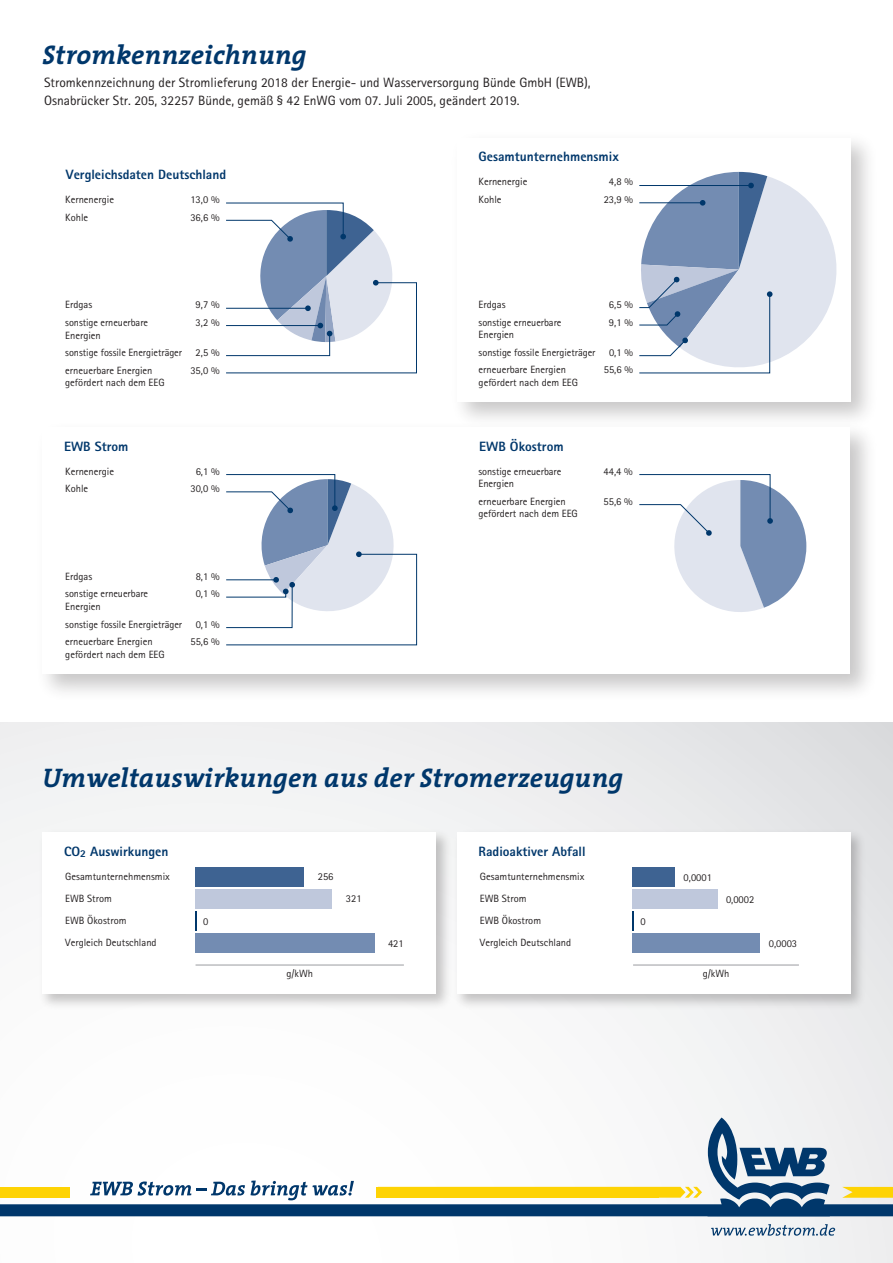
<style>
.page{position:relative;width:893px;height:1263px;background:#fff}
.page>*{position:absolute;margin:0;border:0;box-sizing:border-box;transform-origin:0 0}
.t1{font:italic 700 27px "The Serif";color:#00376b}
.t2{font:13.5px/17.5px "AT Rotis Sans Serif";color:#231f20}
.t3{font:800 13.5px "AT Rotis Sans Serif";color:#00376b}
.t4{font:10.5px/22px "AT Rotis Sans Serif";color:#231f20}
</style>
<div class="page">
<div style="left:0;top:723px;width:893px;height:540px;background:linear-gradient(to right,#fdfdfd,#eaebec)"></div>
<svg style="left:711px;top:1224px;width:124px;height:12px"></svg>
<svg style="left:0;top:1117px;width:893px;height:99px"></svg>
<div style="left:376px;top:1187px;width:282px;height:11px;background:#fed304"></div>
<div style="left:0;top:1187px;width:70px;height:11px;background:#fed304"></div>
<div style="left:43px;top:427px;width:807px;height:247px;background:#fff"></div>
<svg style="left:639px;top:172px;width:198px;height:202px"></svg>
<svg style="left:226px;top:202px;width:191px;height:172px"></svg>
<img style="left:36px;top:826px;width:414px;height:187px">
<div style="left:43px;top:833px;width:393px;height:161px;background:#fff"></div>
<img style="left:450px;top:826px;width:420px;height:187px">
<div style="left:457px;top:833px;width:393px;height:161px;background:#fff"></div>
<svg style="left:639px;top:474px;width:167px;height:138px"></svg>
<svg style="left:226px;top:474px;width:191px;height:172px"></svg>
<hr style="left:196px;top:964px;width:208px;height:2px;background:#bcbdc0">
<div style="left:196px;top:933px;width:179px;height:20px;background:#738cb2"></div>
<div style="left:196px;top:889px;width:136px;height:20px;background:#bfc8dc"></div>
<div style="left:196px;top:867px;width:108px;height:20px;background:#3e6392"></div>
<svg style="left:196px;top:911px;width:1px;height:20px"></svg>
<hr style="left:633px;top:964px;width:166px;height:2px;background:#bcbdc0">
<div style="left:633px;top:933px;width:127px;height:20px;background:#738cb2"></div>
<div style="left:633px;top:889px;width:85px;height:20px;background:#bfc8dc"></div>
<div style="left:633px;top:867px;width:42px;height:20px;background:#3e6392"></div>
<svg style="left:633px;top:911px;width:1px;height:20px"></svg>
<h1 class="t1" style="left:43px;top:32px;width:266px">Stromkennzeichnung</h1>
<p class="t2" style="left:44px;top:74px;width:548px">Stromkennzeichnung der Stromlieferung 2018 der Energie- und Wasserversorgung Bünde GmbH (EWB),<br>Osnabrücker Str. 205, 32257 Bünde, gemäß § 42 EnWG vom 07. Juli 2005, geändert 2019.</p>
<p class="t3" style="left:66px;top:166px;width:162px">Vergleichsdaten Deutschland</p>
<p class="t4" style="left:65px;top:188px;width:50px">Kernenergie</p>
<p class="t4" style="left:190px;top:188px;width:31px">13,0 %</p>
<p class="t4" style="left:65px;top:206px;width:24px">Kohle</p>
<p class="t4" style="left:190px;top:206px;width:31px">36,6 %</p>
<p class="t3" style="left:479px;top:148px;width:142px">Gesamtunternehmensmix</p>
<p class="t4" style="left:479px;top:171px;width:50px">Kernenergie</p>
<p class="t4" style="left:609px;top:171px;width:25px">4,8 %</p>
<p class="t4" style="left:479px;top:188px;width:24px">Kohle</p>
<p class="t4" style="left:604px;top:188px;width:31px">23,9 %</p>
<p class="t4" style="left:65px;top:294px;width:29px">Erdgas</p>
<p class="t4" style="left:196px;top:294px;width:25px">9,7 %</p>
<p class="t4" style="left:65px;top:311px;width:84px">sonstige erneuerbare</p>
<p class="t4" style="left:196px;top:311px;width:25px">3,2 %</p>
<p class="t4" style="left:65px;top:326px;width:118px;line-height:17.5px">Energien<br>sonstige fossile Energieträger</p>
<p class="t4" style="left:196px;top:341px;width:25px">2,5 %</p>
<p class="t4" style="left:479px;top:293px;width:29px">Erdgas</p>
<p class="t4" style="left:609px;top:293px;width:25px">6,5 %</p>
<p class="t4" style="left:479px;top:311px;width:84px">sonstige erneuerbare</p>
<p class="t4" style="left:609px;top:311px;width:25px">9,1 %</p>
<p class="t4" style="left:479px;top:326px;width:118px;line-height:17.5px">Energien<br>sonstige fossile Energieträger</p>
<p class="t4" style="left:609px;top:341px;width:25px">0,1 %</p>
<p class="t4" style="left:65px;top:359px;width:89px">erneuerbare Energien</p>
<p class="t4" style="left:190px;top:359px;width:31px">35,0 %</p>
<p class="t4" style="left:65px;top:372px;width:101px">gefördert nach dem EEG</p>
<p class="t4" style="left:479px;top:359px;width:89px">erneuerbare Energien</p>
<p class="t4" style="left:604px;top:359px;width:31px">55,6 %</p>
<p class="t4" style="left:479px;top:371px;width:101px">gefördert nach dem EEG</p>
<p class="t3" style="left:64px;top:437px;width:66px">EWB Strom</p>
<p class="t3" style="left:479px;top:437px;width:86px">EWB Ökostrom</p>
<p class="t4" style="left:65px;top:460px;width:50px">Kernenergie</p>
<p class="t4" style="left:196px;top:460px;width:25px">6,1 %</p>
<p class="t4" style="left:65px;top:477px;width:24px">Kohle</p>
<p class="t4" style="left:190px;top:477px;width:31px">30,0 %</p>
<p class="t4" style="left:478px;top:460px;width:84px">sonstige erneuerbare</p>
<p class="t4" style="left:604px;top:460px;width:31px">44,4 %</p>
<p class="t4" style="left:478px;top:475px;width:89px;line-height:17.5px">Energien<br>erneuerbare Energien</p>
<p class="t4" style="left:604px;top:490px;width:31px">55,6 %</p>
<p class="t4" style="left:65px;top:565px;width:29px">Erdgas</p>
<p class="t4" style="left:196px;top:565px;width:25px">8,1 %</p>
<p class="t4" style="left:65px;top:583px;width:84px">sonstige erneuerbare</p>
<p class="t4" style="left:196px;top:583px;width:25px">0,1 %</p>
<p class="t4" style="left:65px;top:598px;width:118px;line-height:17.5px">Energien<br>sonstige fossile Energieträger</p>
<p class="t4" style="left:196px;top:613px;width:25px">0,1 %</p>
<p class="t4" style="left:65px;top:630px;width:89px">erneuerbare Energien</p>
<p class="t4" style="left:190px;top:630px;width:31px">55,6 %</p>
<p class="t4" style="left:65px;top:643px;width:101px">gefördert nach dem EEG</p>
<p class="t4" style="left:478px;top:503px;width:101px">gefördert nach dem EEG</p>
<h1 class="t1" style="left:43px;top:755px;width:582px">Umweltauswirkungen aus der Stromerzeugung</h1>
<p class="t3" style="left:64px;top:843px;width:106px">CO<sub>2</sub> Auswirkungen</p>
<p class="t3" style="left:479px;top:843px;width:108px">Radioaktiver Abfall</p>
<p class="t4" style="left:65px;top:865px;width:106px">Gesamtunternehmensmix<br>EWB Strom<br>EWB Ökostrom<br>Vergleich Deutschland</p>
<p class="t4" style="left:203px;top:910px;width:7px">0</p>
<p class="t4" style="left:318px;top:865px;width:17px">256</p>
<p class="t4" style="left:346px;top:888px;width:17px">321</p>
<p class="t4" style="left:388px;top:932px;width:17px">421</p>
<p class="t4" style="left:480px;top:865px;width:106px">Gesamtunternehmensmix<br>EWB Strom<br>EWB Ökostrom<br>Vergleich Deutschland</p>
<p class="t4" style="left:640px;top:910px;width:7px">0</p>
<p class="t4" style="left:684px;top:866px;width:30px">0,0001</p>
<p class="t4" style="left:726px;top:888px;width:30px">0,0002</p>
<p class="t4" style="left:769px;top:932px;width:30px">0,0003</p>
<p class="t4" style="left:286px;top:963px;width:28px">g/kWh</p>
<p class="t4" style="left:703px;top:963px;width:28px">g/kWh</p>
</div>
